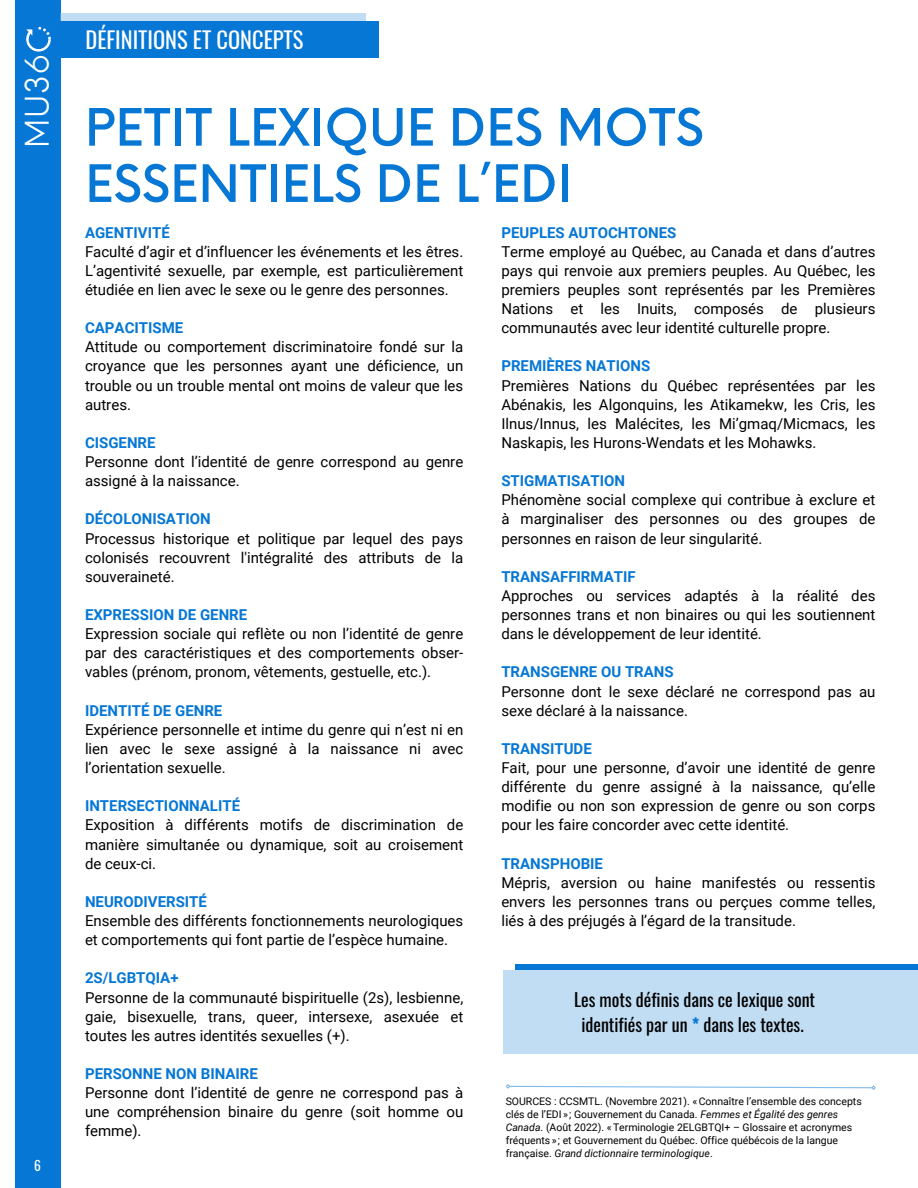
<style>
.page{position:relative;width:918px;height:1188px;background:#fff}
.page>*{position:absolute;margin:0;border:0;box-sizing:border-box;transform-origin:0 0}
.t1{font:500 50.25px/56.2px "Neue Einstellung";color:#0677d5}
.t2{font:31.8px "Neue Einstellung";color:#fff}
.t3{font:22.5px "Oswald";color:#fff}
.t4{font:18px/24.8px "Oswald";color:#000;text-align:center}
.t5{font:15px/19.2px "Roboto";color:#000;text-align:justify}
.t6{font:700 15px "Roboto";color:#0677d5}
.t7{font:13.5px "Oswald";color:#fff}
.t8{font:10.5px/13.2px "Roboto";color:#000}
.s1{font-weight:700;color:#0677d5}
.s2{font-style:italic}
</style>
<div class="page">
<div style="left:15px;top:0;width:45px;height:1188px;background:#0677d5"></div>
<svg style="left:26px;top:27px;width:25px;height:25px"></svg>
<svg style="left:60px;top:13px;width:306px;height:9px;fill:#c0ddf4"></svg>
<div style="left:54px;top:22px;width:325px;height:36px;background:#0677d5"></div>
<div style="left:503px;top:970px;width:415px;height:83px;background:#c0ddf4"></div>
<svg style="left:505px;top:1084px;width:371px;height:6px"></svg>
<div style="left:515px;top:964px;width:403px;height:6px;background:#0677d5"></div>
<p class="t2" style="left:9px;top:148px;width:95px;rotate:-90deg">MU36</p>
<p class="t7" style="left:34px;top:1155px;width:8px">6</p>
<p class="t3" style="left:86px;top:22px;width:220px">DÉFINITIONS ET CONCEPTS</p>
<p class="t1" style="left:85px;top:95px;width:620px">PETIT LEXIQUE DES MOTS<br>ESSENTIELS DE L’EDI</p>
<p class="t6" style="left:85px;top:224px;width:86px">AGENTIVITÉ</p>
<p class="t5" style="left:85px;top:242px;width:380px">Faculté d’agir et d’influencer les événements et les êtres.<br>L’agentivité sexuelle, par exemple, est particulièrement étudiée en lien avec le sexe ou le genre des personnes.</p>
<p class="t6" style="left:85px;top:319px;width:100px">CAPACITISME</p>
<p class="t5" style="left:85px;top:338px;width:380px">Attitude ou comportement discriminatoire fondé sur la croyance que les personnes ayant une déficience, un trouble ou un trouble mental ont moins de valeur que les autres.</p>
<p class="t6" style="left:85px;top:434px;width:72px">CISGENRE</p>
<p class="t5" style="left:85px;top:452px;width:380px">Personne dont l’identité de genre correspond au genre assigné à la naissance.</p>
<p class="t6" style="left:85px;top:511px;width:127px">DÉCOLONISATION</p>
<p class="t5" style="left:85px;top:529px;width:380px">Processus historique et politique par lequel des pays colonisés recouvrent l'intégralité des attributs de la souveraineté.</p>
<p class="t6" style="left:85px;top:606px;width:164px">EXPRESSION DE GENRE</p>
<p class="t5" style="left:85px;top:624px;width:380px">Expression sociale qui reflète ou non l’identité de genre par des caractéristiques et des comportements obser&shy;vables (prénom, pronom, vêtements, gestuelle, etc.).</p>
<p class="t6" style="left:85px;top:702px;width:139px">IDENTITÉ DE GENRE</p>
<p class="t5" style="left:85px;top:720px;width:380px">Expérience personnelle et intime du genre qui n’est ni en lien avec le sexe assigné à la naissance ni avec l’orientation sexuelle.</p>
<p class="t6" style="left:85px;top:797px;width:157px">INTERSECTIONNALITÉ</p>
<p class="t5" style="left:85px;top:816px;width:380px">Exposition à différents motifs de discrimination de manière simultanée ou dynamique, soit au croisement de ceux-ci.</p>
<p class="t6" style="left:85px;top:893px;width:124px">NEURODIVERSITÉ</p>
<p class="t5" style="left:85px;top:911px;width:380px">Ensemble des différents fonctionnements neurologiques et comportements qui font partie de l’espèce humaine.</p>
<p class="t6" style="left:85px;top:970px;width:95px">2S/LGBTQIA+</p>
<p class="t5" style="left:85px;top:988px;width:380px">Personne de la communauté bispirituelle (2s), lesbienne, gaie, bisexuelle, trans, queer, intersexe, asexuée et toutes les autres identités sexuelles (+).</p>
<p class="t6" style="left:85px;top:1065px;width:174px">PERSONNE NON BINAIRE</p>
<p class="t5" style="left:85px;top:1083px;width:380px">Personne dont l’identité de genre ne correspond pas à une compréhension binaire du genre (soit homme ou femme).</p>
<p class="t6" style="left:501px;top:224px;width:176px">PEUPLES AUTOCHTONES</p>
<p class="t5" style="left:501px;top:242px;width:376px">Terme employé au Québec, au Canada et dans d’autres pays qui renvoie aux premiers peuples. Au Québec, les premiers peuples sont représentés par les Premières Nations et les Inuits, composés de plusieurs communautés avec leur identité culturelle propre.</p>
<p class="t6" style="left:501px;top:358px;width:151px">PREMIÈRES NATIONS</p>
<p class="t5" style="left:501px;top:376px;width:376px">Premières Nations du Québec représentées par les Abénakis, les Algonquins, les Atikamekw, les Cris, les Ilnus/Innus, les Malécites, les Mi’gmaq/Micmacs, les Naskapis, les Hurons‑Wendats et les Mohawks.</p>
<p class="t6" style="left:501px;top:472px;width:125px">STIGMATISATION</p>
<p class="t5" style="left:501px;top:491px;width:376px">Phénomène social complexe qui contribue à exclure et à marginaliser des personnes ou des groupes de personnes en raison de leur singularité.</p>
<p class="t6" style="left:501px;top:568px;width:136px">TRANSAFFIRMATIF</p>
<p class="t5" style="left:501px;top:586px;width:376px">Approches ou services adaptés à la réalité des personnes trans et non binaires ou qui les soutiennent dans le développement de leur identité.</p>
<p class="t6" style="left:501px;top:664px;width:174px">TRANSGENRE OU TRANS</p>
<p class="t5" style="left:501px;top:682px;width:376px">Personne dont le sexe déclaré ne correspond pas au sexe déclaré à la naissance.</p>
<p class="t6" style="left:501px;top:740px;width:92px">TRANSITUDE</p>
<p class="t5" style="left:501px;top:758px;width:376px">Fait, pour une personne, d’avoir une identité de genre différente du genre assigné à la naissance, qu’elle modifie ou non son expression de genre ou son corps pour les faire concorder avec cette identité.</p>
<p class="t6" style="left:501px;top:855px;width:103px">TRANSPHOBIE</p>
<p class="t5" style="left:501px;top:873px;width:376px">Mépris, aversion ou haine manifestés ou ressentis envers les personnes trans ou perçues comme telles, liés à des préjugés à l’égard de la transitude.</p>
<p class="t4" style="left:574px;top:987px;width:243px">Les mots définis dans ce lexique sont identifiés par un <span class="s1">*</span> dans les textes.</p>
<p class="t8" style="left:506px;top:1095px;width:358px">SOURCES : CCSMTL. (Novembre 2021). «Connaître l’ensemble des concepts clés de l’EDI » ; Gouvernement du Canada. <span class="s2">Femmes et Égalité des genres Canada</span>. (Août 2022). «Terminologie 2ELGBTQI+ – Glossaire et acronymes fréquents» ; et Gouvernement du Québec. Office québécois de la langue française. <span class="s2">Grand dictionnaire terminologique</span>.</p>
</div>
